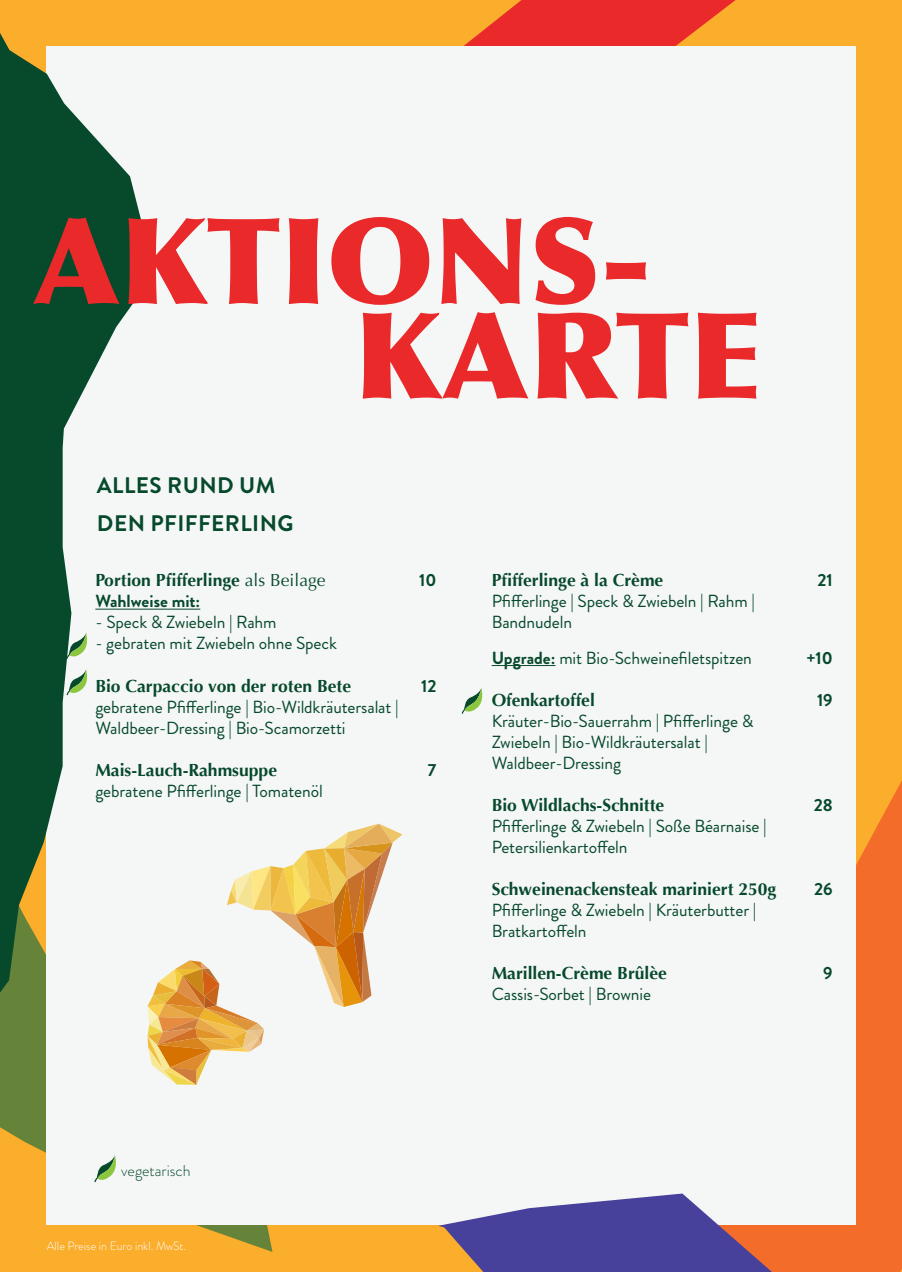
<style>
.page{position:relative;width:902px;height:1272px;background:#fff}
.page>*{position:absolute;margin:0;border:0;box-sizing:border-box;transform-origin:0 0}
._05_HEADLINE_1{font:900 120px "Optima";color:#e9292a}
._07_STÖRER_KLEIN{font:700 22.5px "Brandon Grotesque";letter-spacing:.02em;color:#06492b}
.t1{font:17.55px/21px "Brandon Grotesque";letter-spacing:-.005em;color:#06492b}
.t2{font:700 17.55px "Optima";color:#07492c}
.t3{font:700 17.55px "Brandon Grotesque";color:#07492c}
.t4{font:300 15.75px "Brandon Grotesque";color:#06492b}
._01_Fließtext{font:300 12px "Brandon Grotesque";color:#fff}
.s1{font-weight:400}
.s2{color:#07492c}
.s3{font-weight:700;color:#07492c}
</style>
<div class="page">
<div style="left:0;top:0;width:901px;height:1271px;background:#fbad2c"></div>
<svg style="left:0;top:992px;width:272px;height:259px"></svg>
<svg style="left:771px;top:692px;width:130px;height:579px;fill:#f36c2a"></svg>
<svg style="left:366px;top:0;width:400px;height:47px;fill:#e9292a"></svg>
<div style="left:47px;top:47px;width:808px;height:1178px;background:#f5f7f7"></div>
<svg style="left:438px;top:1193px;width:333px;height:78px"></svg>
<svg style="left:0;top:33px;width:154px;height:959px"></svg>
<hr style="left:95px;top:608px;width:105px;height:1px;background:#07492c">
<hr style="left:491px;top:665px;width:64px;height:1px;background:#07492c">
<svg style="left:94px;top:1155px;width:22px;height:27px"></svg>
<svg style="left:147px;top:823px;width:255px;height:261px"></svg>
<svg style="left:66px;top:669px;width:23px;height:27px"></svg>
<svg style="left:66px;top:632px;width:23px;height:27px"></svg>
<svg style="left:461px;top:688px;width:22px;height:26px"></svg>
<p class="_05_HEADLINE_1" style="left:33px;top:189px;width:619px">AKTIONS-</p>
<p class="_05_HEADLINE_1" style="left:354px;top:283px;width:409px">KARTE</p>
<p class="_07_STÖRER_KLEIN" style="left:97px;top:469px;width:180px">ALLES RUND UM</p>
<p class="_07_STÖRER_KLEIN" style="left:97px;top:507px;width:198px">DEN PFIFFERLING</p>
<p class="t2" style="left:95px;top:570px;width:232px">Portion Pfifferlinge <span class="s1">als Beilage</span></p>
<p class="t3" style="left:419px;top:568px;width:19px">10</p>
<p class="t3" style="left:95px;top:589px;width:106px">Wahlweise mit:</p>
<p class="t1" style="left:95px;top:612px;width:183px"><span class="s2">-</span> Speck &amp; Zwiebeln | Rahm</p>
<p class="t1" style="left:95px;top:633px;width:243px">- gebraten mit Zwiebeln ohne Speck</p>
<p class="t2" style="left:95px;top:675px;width:257px">Bio Carpaccio von der roten Bete</p>
<p class="t3" style="left:421px;top:673px;width:17px">12</p>
<p class="t1" style="left:95px;top:696px;width:305px">gebratene Pfifferlinge | Bio-Wildkräutersalat |<br>Waldbeer-Dressing | Bio-Scamorzetti</p>
<p class="t2" style="left:95px;top:759px;width:183px">Mais-Lauch-Rahmsuppe</p>
<p class="t3" style="left:428px;top:757px;width:10px">7</p>
<p class="t1" style="left:95px;top:780px;width:229px">gebratene Pfifferlinge | Tomatenöl</p>
<p class="t2" style="left:491px;top:570px;width:173px">Pfifferlinge à la Crème</p>
<p class="t3" style="left:817px;top:568px;width:17px">21</p>
<p class="t1" style="left:491px;top:591px;width:265px">Pfifferlinge | Speck &amp; Zwiebeln | Rahm |</p>
<p class="t1" style="left:491px;top:612px;width:82px">Bandnudeln</p>
<p class="t1" style="left:491px;top:647px;width:262px"><span class="s3">Upgrade:</span> mit Bio-Schweinefiletspitzen</p>
<p class="t3" style="left:806px;top:645px;width:28px">+10</p>
<p class="t2" style="left:491px;top:689px;width:105px">Ofenkartoffel</p>
<p class="t3" style="left:817px;top:687px;width:17px">19</p>
<p class="t1" style="left:491px;top:710px;width:263px">Kräuter-Bio-Sauerrahm | Pfifferlinge &amp;</p>
<p class="t1" style="left:491px;top:731px;width:218px">Zwiebeln | Bio-Wildkräutersalat |</p>
<p class="t1" style="left:491px;top:752px;width:131px">Waldbeer-Dressing</p>
<p class="t2" style="left:491px;top:794px;width:174px">Bio Wildlachs-Schnitte</p>
<p class="t3" style="left:813px;top:792px;width:21px">28</p>
<p class="t1" style="left:491px;top:815px;width:276px">Pfifferlinge &amp; Zwiebeln | Soße Béarnaise |</p>
<p class="t1" style="left:491px;top:836px;width:137px">Petersilienkartoffeln</p>
<p class="t2" style="left:491px;top:878px;width:286px">Schweinenackensteak mariniert 250g</p>
<p class="t3" style="left:814px;top:876px;width:20px">26</p>
<p class="t1" style="left:491px;top:899px;width:266px">Pfifferlinge &amp; Zwiebeln | Kräuterbutter |</p>
<p class="t1" style="left:491px;top:920px;width:96px">Bratkartoffeln</p>
<p class="t2" style="left:491px;top:963px;width:177px">Marillen-Crème Brûlèe</p>
<p class="t3" style="left:823px;top:960px;width:11px">9</p>
<p class="t1" style="left:491px;top:983px;width:161px">Cassis-Sorbet | Brownie</p>
<p class="t4" style="left:121px;top:1159px;width:71px">vegetarisch</p>
<p class="_01_Fließtext" style="left:47px;top:1237px;width:141px">Alle Preise in Euro inkl. MwSt.</p>
</div>
